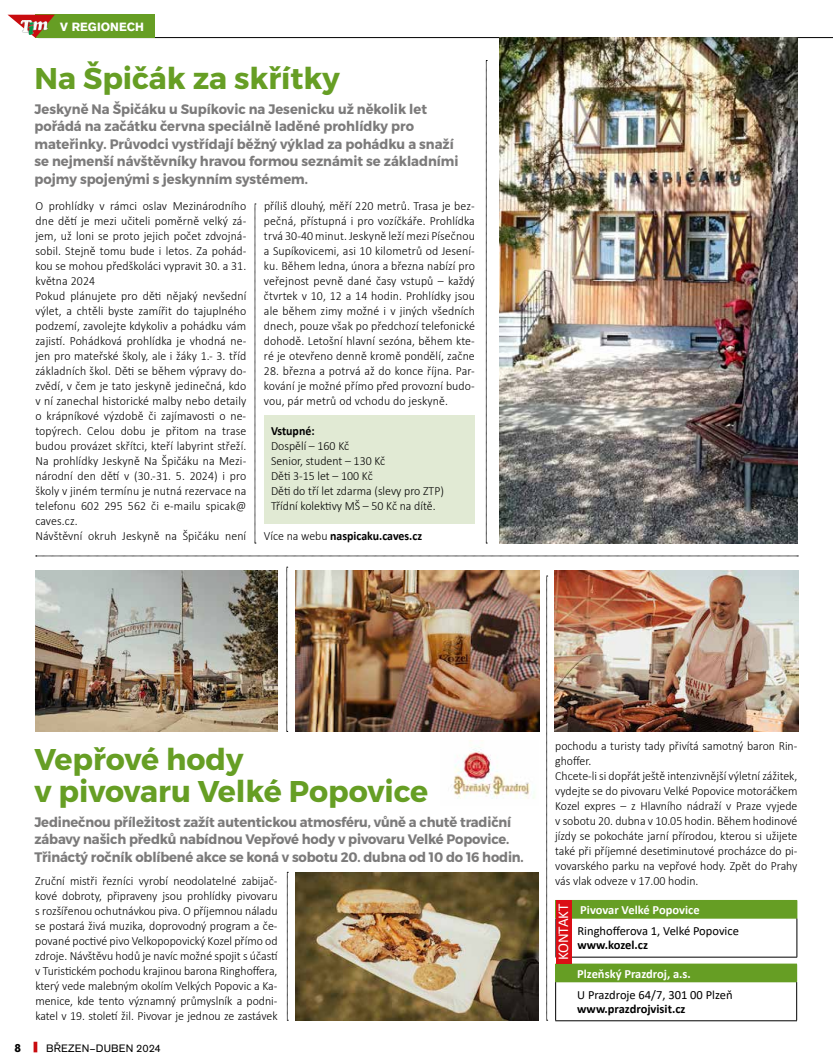
<style>
.page{position:relative;width:833px;height:1063px;background:#fff}
.page>*{position:absolute;margin:0;border:0;box-sizing:border-box;transform-origin:0 0}
.t1{font:700 30px/32.5px "Montserrat";color:#669e24}
.t2{font:15px "Calibri";color:#fff}
.t3{font:700 13.75px/17.5px "Montserrat";letter-spacing:-.005em;color:#7c7b7b;scale:.95 1}
.t4{font:300 12.5px/15px "Calibri";color:#000;scale:.95 1}
.t5{font:12.5px "Calibri";color:#000}
.t6{font:700 12.5px "Calibri";color:#fff}
.t7{font:700 12.5px "Calibri";color:#000;scale:.95 1}
.t8{font:700 12.5px "Calibri";color:#000}
.t9{font:700 12.5px "Accius TOT";color:#fff}
.t10{font:700 12.5px "Accius TOT";color:#000}
.t11{font:11.25px "Accius TOT";letter-spacing:.015em;color:#000}
.s1{font-weight:300}
</style>
<div class="page">
<hr style="left:38px;top:37px;width:795px;height:1px;background:#000">
<div style="left:35px;top:15px;width:119px;height:23px;background:#669e24"></div>
<svg style="left:8px;top:15px;width:47px;height:23px"></svg>
<svg style="left:34px;top:1042px;width:3px;height:10px"></svg>
<div style="left:264px;top:415px;width:211px;height:109px;background:#e1ead4"></div>
<img style="left:500px;top:38px;width:297px;height:506px">
<img style="left:295px;top:571px;width:244px;height:161px">
<img style="left:554px;top:571px;width:244px;height:161px">
<img style="left:295px;top:872px;width:243px;height:148px">
<img style="left:35px;top:571px;width:243px;height:161px">
<div style="left:556px;top:900px;width:241px;height:18px;background:#669e24"></div>
<hr style="left:555px;top:918px;width:242px;height:1px;background:#669e24">
<hr style="left:796px;top:918px;width:1px;height:39px;background:#000">
<hr style="left:555px;top:957px;width:242px;height:1px;background:#000">
<div style="left:555px;top:964px;width:241px;height:18px;background:#669e24"></div>
<svg style="left:796px;top:964px;width:1px;height:17px"></svg>
<hr style="left:555px;top:981px;width:242px;height:1px;background:#669e24">
<hr style="left:555px;top:982px;width:1px;height:38px;background:#000">
<hr style="left:796px;top:982px;width:1px;height:38px;background:#000">
<hr style="left:555px;top:1020px;width:242px;height:1px;background:#000">
<div style="left:555px;top:900px;width:16px;height:64px;background:#db0e15"></div>
<svg style="left:36px;top:556px;width:762px;height:1px"></svg>
<svg style="left:255px;top:204px;width:1px;height:340px"></svg>
<svg style="left:286px;top:567px;width:2px;height:165px"></svg>
<svg style="left:287px;top:872px;width:1px;height:149px"></svg>
<svg style="left:546px;top:576px;width:2px;height:445px"></svg>
<svg style="left:486px;top:60px;width:1px;height:484px"></svg>
<img style="left:453px;top:747px;width:82px;height:52px">
<p class="t9" style="left:60px;top:19px;width:85px">V REGIONECH</p>
<h1 class="t1" style="left:34px;top:63px;width:307px">Na Špičák za skřítky</h1>
<p class="t3" style="left:34px;top:100px;width:448px">Jeskyně Na Špičáku u Supíkovic na Jesenicku už několik let pořádá na začátku června speciálně laděné prohlídky pro mateřinky. Průvodci vystřídají běžný výklad za pohádku a snaží se nejmenší návštěvníky hravou formou seznámit se základními pojmy spojenými s jeskynním systémem.</p>
<p class="t4" style="left:35px;top:198px;width:224px">O prohlídky v rámci oslav Mezinárodního dne dětí je mezi učiteli poměrně velký zá&shy;jem, už loni se proto jejich počet zdvojná&shy;sobil. Stejně tomu bude i letos. Za pohád&shy;kou se mohou předškoláci vypravit 30. a 31. května 2024<br>Pokud plánujete pro děti nějaký nevšední výlet, a chtěli byste zamířit do tajuplného podzemí, zavolejte kdykoliv a pohádku vám zajistí. Pohádková prohlídka je vhodná ne&shy;jen pro mateřské školy, ale i žáky 1.- 3. tříd základních škol. Děti se během výpravy do&shy;zvědí, v čem je tato jeskyně jedinečná, kdo v ní zanechal historické malby nebo detaily o krápníkové výzdobě či zajímavosti o ne&shy;topýrech. Celou dobu je přitom na trase budou provázet skřítci, kteří labyrint střeží.<br>Na prohlídky Jeskyně Na Špičáku na Mezi&shy;národní den dětí v (30.-31. 5. 2024) i pro školy v jiném termínu je nutná rezervace na telefonu 602 295 562 či e-mailu spicak@ caves.cz.<br>Návštěvní okruh Jeskyně na Špičáku není</p>
<p class="t4" style="left:264px;top:198px;width:223px;text-align:justify">příliš dlouhý, měří 220 metrů. Trasa je bez&shy;pečná, přístupná i pro vozíčkáře. Prohlídka trvá 30-40 minut. Jeskyně leží mezi Písečnou a Supíkovicemi, asi 10 kilometrů od Jesení&shy;ku. Během ledna, února a března nabízí pro veřejnost pevně dané časy vstupů – každý čtvrtek v 10, 12 a 14 hodin. Prohlídky jsou ale během zimy možné i v jiných všedních dnech, pouze však po předchozí telefonické dohodě. Letošní hlavní sezóna, během kte&shy;ré je otevřeno denně kromě pondělí, začne</p>
<p class="t4" style="left:264px;top:363px;width:223px;text-align:justify">28. března a potrvá až do konce října. Par&shy;kování je možné přímo před provozní budo&shy;vou, pár metrů od vchodu do jeskyně.</p>
<p class="t7" style="left:271px;top:422px;width:47px">Vstupné:</p>
<p class="t4" style="left:271px;top:438px;width:183px">Dospělí – 160 Kč<br>Senior, student – 130 Kč<br>Děti 3-15 let – 100 Kč<br>Děti do tří let zdarma (slevy pro ZTP)<br>Třídní kolektivy MŠ – 50 Kč na dítě.</p>
<p class="t7" style="left:264px;top:527px;width:168px"><span class="s1">Více na webu</span> naspicaku.caves.cz</p>
<h1 class="t1" style="left:34px;top:743px;width:395px">Vepřové hody<br>v pivovaru Velké Popovice</h1>
<p class="t3" style="left:34px;top:813px;width:516px">Jedinečnou příležitost zažít autentickou atmosféru, vůně a chutě tradiční zábavy našich předků nabídnou Vepřové hody v pivovaru Velké Popovice.<br>Třináctý ročník oblíbené akce se koná v sobotu 20. dubna od 10 do 16 hodin.</p>
<p class="t4" style="left:35px;top:873px;width:256px;text-align:justify">Zruční mistři řezníci vyrobí neodolatelné zabijač&shy;kové dobroty, připraveny jsou prohlídky pivovaru s rozšířenou ochutnávkou piva. O příjemnou náladu se postará živá muzika, doprovodný program a če&shy;pované poctivé pivo Velkopopovický Kozel přímo od zdroje. Návštěvu hodů je navíc možné spojit s účastí v Turistickém pochodu krajinou barona Ringhoffera, který vede malebným okolím Velkých Popovic a Ka&shy;menice, kde tento významný průmyslník a podni&shy;katel v 19. století žil. Pivovar je jednou ze zastávek</p>
<p class="t10" style="left:14px;top:1040px;width:8px">8</p>
<p class="t11" style="left:46px;top:1042px;width:116px">BŘEZEN–DUBEN 2024</p>
<p class="t4" style="left:555px;top:738px;width:256px">pochodu a turisty tady přivítá samotný baron Rin&shy;ghoffer.<br>Chcete-li si dopřát ještě intenzivnější výletní zážitek, vydejte se do pivovaru Velké Popovice motoráčkem Kozel expres – z Hlavního nádraží v Praze vyjede v sobotu 20. dubna v 10.05 hodin. Během hodinové jízdy se pokocháte jarní přírodou, kterou si užijete také při příjemné desetiminutové procházce do pi&shy;vovarského parku na vepřové hody. Zpět do Prahy vás vlak odveze v 17.00 hodin.</p>
<p class="t2" style="left:553px;top:960px;width:58px;rotate:-90deg">KONTAKT</p>
<p class="t6" style="left:580px;top:901px;width:121px">Pivovar Velké Popovice</p>
<p class="t5" style="left:577px;top:923px;width:163px">Ringhofferova 1, Velké Popovice</p>
<p class="t8" style="left:577px;top:936px;width:72px">www.kozel.cz</p>
<p class="t6" style="left:577px;top:965px;width:115px">Plzeňský Prazdroj, a.s.</p>
<p class="t5" style="left:577px;top:986px;width:157px">U Prazdroje 64/7, 301 00 Plzeň</p>
<p class="t8" style="left:577px;top:1000px;width:110px">www.prazdrojvisit.cz</p>
</div>
